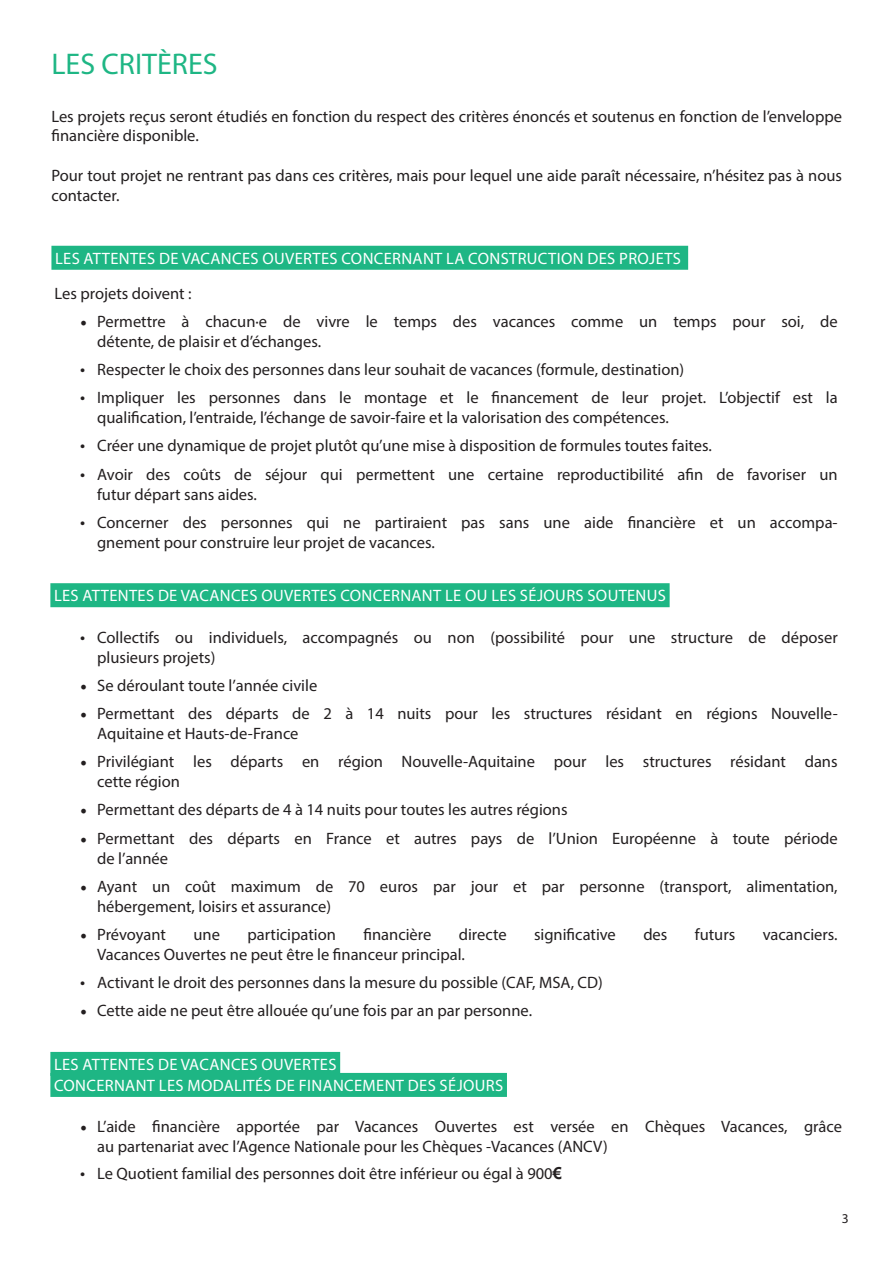
<style>
.page{position:relative;width:893px;height:1263px;background:#fff}
.page>*{position:absolute;margin:0;border:0;box-sizing:border-box;transform-origin:0 0}
.t1{font:30px "Myriad Pro";color:#1eb684}
.t2{font:16.5px/19.8px "Myriad Pro";color:#231f20}
.t3{font:16.5px/21px "Myriad Pro";letter-spacing:.02em;color:#fff}
.t4{font:13.5px "Myriad Pro";color:#231f20}
.s1{font-family:"Minion Pro";font-size:18px}
.s2{font-size:18px}
.s3{font-family:"Arial";font-weight:700}
</style>
<div class="page">
<div style="left:51px;top:246px;width:637px;height:24px;background:#1eb684"></div>
<div style="left:50px;top:583px;width:620px;height:24px;background:#1eb684"></div>
<div style="left:50px;top:1052px;width:290px;height:24px;background:#1eb684"></div>
<div style="left:50px;top:1073px;width:457px;height:24px;background:#1eb684"></div>
<h1 class="t1" style="left:51px;top:45px;width:168px">LES CRITÈRES</h1>
<p class="t2" style="left:51px;top:106px;width:792px">Les projets reçus seront étudiés en fonction du respect des critères énoncés et soutenus en fonction de l’enveloppe financière disponible.</p>
<p class="t2" style="left:51px;top:165px;width:792px">Pour tout projet ne rentrant pas dans ces critères, mais pour lequel une aide paraît nécessaire, n’hésitez pas à nous contacter.</p>
<p class="t3" style="left:55px;top:247px;width:627px">LES ATTENTES DE VACANCES OUVERTES CONCERNANT LA CONSTRUCTION DES PROJETS</p>
<p class="t2" style="left:55px;top:283px;width:139px">Les projets doivent :</p>
<p class="t2" style="left:97px;top:311px;width:742px;text-indent:-17px"><span class="s1">•</span> Permettre à chacun·e de vivre le temps des vacances comme un temps pour soi, de détente, de plaisir et d’échanges.</p>
<p class="t2" style="left:80px;top:359px;width:606px"><span class="s2">•</span> Respecter le choix des personnes dans leur souhait de vacances (formule, destination)</p>
<p class="t2" style="left:97px;top:388px;width:742px;text-indent:-17px"><span class="s2">•</span> Impliquer les personnes dans le montage et le financement de leur projet. L’objectif est la qualification, l’entraide, l’échange de savoir-faire et la valorisation des compétences.</p>
<p class="t2" style="left:80px;top:436px;width:633px"><span class="s2">•</span> Créer une dynamique de projet plutôt qu’une mise à disposition de formules toutes faites.</p>
<p class="t2" style="left:97px;top:464px;width:742px;text-indent:-17px"><span class="s2">•</span> Avoir des coûts de séjour qui permettent une certaine reproductibilité afin de favoriser un futur départ sans aides.</p>
<p class="t2" style="left:97px;top:512px;width:742px;text-indent:-17px"><span class="s2">•</span> Concerner des personnes qui ne partiraient pas sans une aide financière et un accompa&shy;gnement pour construire leur projet de vacances.</p>
<p class="t3" style="left:54px;top:585px;width:613px">LES ATTENTES DE VACANCES OUVERTES CONCERNANT LE OU LES SÉJOURS SOUTENUS</p>
<p class="t2" style="left:97px;top:627px;width:742px;text-indent:-17px"><span class="s2">•</span> Collectifs ou individuels, accompagnés ou non (possibilité pour une structure de déposer plusieurs projets)</p>
<p class="t2" style="left:80px;top:675px;width:239px"><span class="s1">•</span> Se déroulant toute l’année civile</p>
<p class="t2" style="left:97px;top:703px;width:742px;text-indent:-17px"><span class="s1">•</span> Permettant des départs de 2 à 14 nuits pour les structures résidant en régions Nouvelle-<br>Aquitaine et Hauts-de-France</p>
<p class="t2" style="left:97px;top:752px;width:742px;text-indent:-17px"><span class="s1">•</span> Privilégiant les départs en région Nouvelle-Aquitaine pour les structures résidant dans cette région</p>
<p class="t2" style="left:80px;top:800px;width:489px"><span class="s1">•</span> Permettant des départs de 4 à 14 nuits pour toutes les autres régions</p>
<p class="t2" style="left:97px;top:828px;width:742px;text-indent:-17px"><span class="s1">•</span> Permettant des départs en France et autres pays de l’Union Européenne à toute période de l’année</p>
<p class="t2" style="left:97px;top:876px;width:742px;text-indent:-17px"><span class="s1">•</span> Ayant un coût maximum de 70 euros par jour et par personne (transport, alimentation, hébergement, loisirs et assurance)</p>
<p class="t2" style="left:80px;top:924px;width:87px"><span class="s1">•</span> Prévoyant</p>
<p class="t2" style="left:194px;top:924px;width:28px">une</p>
<p class="t2" style="left:247px;top:924px;width:90px">participation</p>
<p class="t2" style="left:363px;top:924px;width:69px">financière</p>
<p class="t2" style="left:459px;top:924px;width:49px">directe</p>
<p class="t2" style="left:534px;top:924px;width:83px">significative</p>
<p class="t2" style="left:643px;top:924px;width:26px">des</p>
<p class="t2" style="left:695px;top:924px;width:42px">futurs</p>
<p class="t2" style="left:763px;top:924px;width:77px">vacanciers.</p>
<p class="t2" style="left:97px;top:944px;width:369px">Vacances Ouvertes ne peut être le financeur principal.</p>
<p class="t2" style="left:80px;top:972px;width:524px"><span class="s2">•</span> Activant le droit des personnes dans la mesure du possible (CAF, MSA, CD)</p>
<p class="t2" style="left:80px;top:1001px;width:453px"><span class="s1">•</span> Cette aide ne peut être allouée qu’une fois par an par personne.</p>
<p class="t3" style="left:54px;top:1053px;width:451px">LES ATTENTES DE VACANCES OUVERTES<br>CONCERNANT LES MODALITÉS DE FINANCEMENT DES SÉJOURS</p>
<p class="t2" style="left:97px;top:1116px;width:746px;text-indent:-17px"><span class="s1">•</span> L’aide financière apportée par Vacances Ouvertes est versée en Chèques Vacances, grâce au partenariat avec l’Agence Nationale pour les Chèques -Vacances (ANCV)</p>
<p class="t2" style="left:80px;top:1163px;width:483px"><span class="s2">•</span> Le Quotient familial des personnes doit être inférieur ou égal à 900<span class="s3">€</span></p>
<p class="t4" style="left:842px;top:1210px;width:8px">3</p>
</div>
